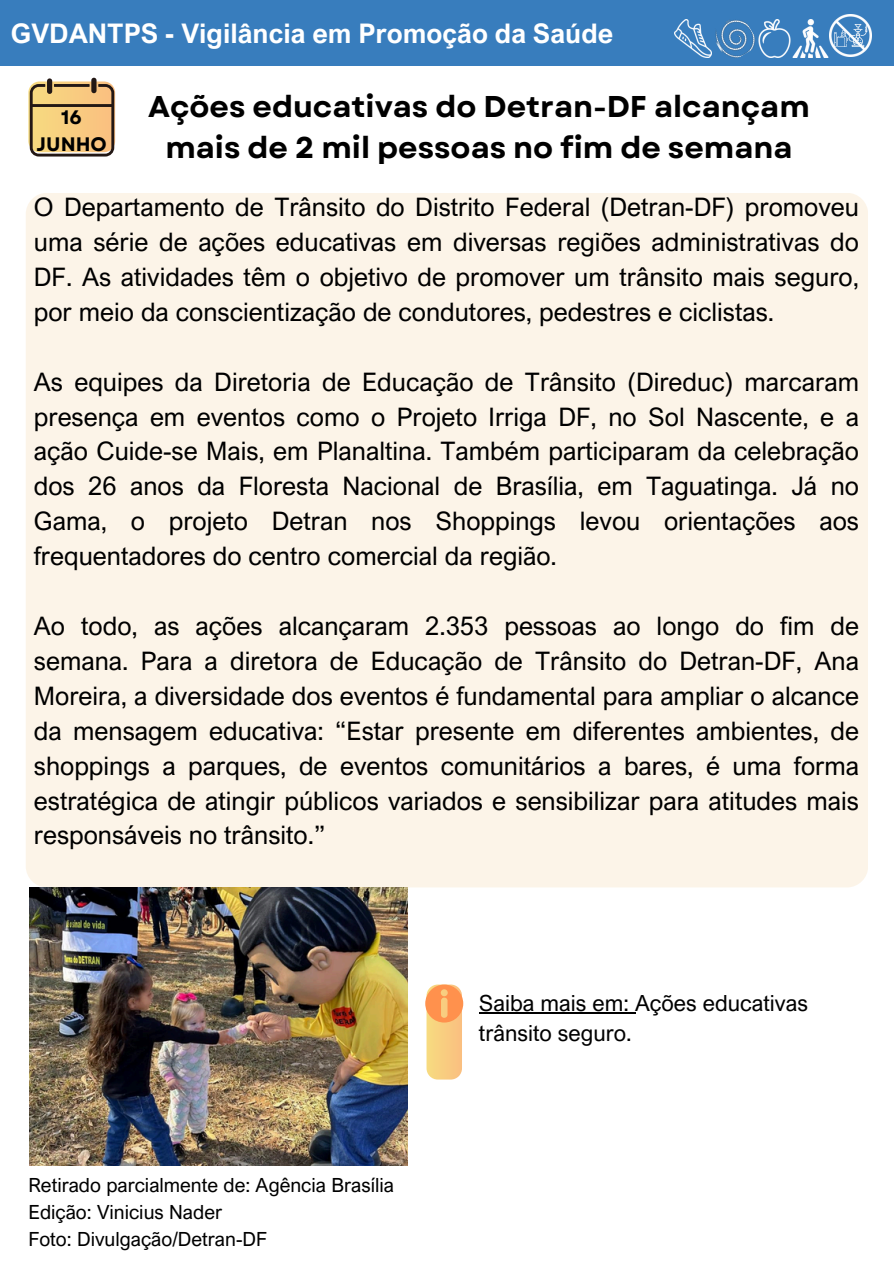
<style>
.page{position:relative;width:894px;height:1264px;background:#fff}
.page>*{position:absolute;margin:0;border:0;box-sizing:border-box;transform-origin:0 0}
.t1{font:700 30px/41.7px "Garet";color:#000;text-align:center}
.t2{font:700 27px "Arial Nova";color:#fff}
.t3{font:25.5px/35px "Arial Nova";color:#000;text-align:justify}
.t4{font:22.2px/30.5px "Arial Nova";color:#000}
.t5{font:19.5px/27px "Arial Nova";color:#000}
.t6{font:700 19.5px/27px "Garet";color:#000;text-align:center}
</style>
<div class="page">
<div style="left:0;top:0;width:893px;height:66px;background:#387dbd"></div>
<img style="left:674px;top:19px;width:35px;height:38px">
<img style="left:759px;top:19px;width:32px;height:38px">
<img style="left:709px;top:20px;width:50px;height:38px">
<img style="left:792px;top:19px;width:37px;height:38px">
<img style="left:829px;top:15px;width:42px;height:42px">
<div style="left:26px;top:193px;width:841px;height:694px;background:#fcf4e8;border-radius:21px"></div>
<svg style="left:425px;top:984px;width:38px;height:95px;background:#fac17e"></svg>
<svg style="left:28px;top:81px;width:87px;height:75px;background:#d7b375"></svg>
<div style="left:47px;top:78px;width:5px;height:16px;background:#231815;border-radius:3px"></div>
<div style="left:91px;top:78px;width:5px;height:15px;background:#231815;border-radius:3px"></div>
<img style="left:30px;top:887px;width:377px;height:278px">
<hr style="left:479px;top:1012px;width:156px;height:1px;background:#000">
<p class="t2" style="left:11px;top:16px;width:603px">GVDANTPS - Vigilância em Promoção da Saúde</p>
<p class="t1" style="left:148px;top:86px;width:663px">Ações educativas do Detran-DF alcançam mais de 2 mil pessoas no fim de semana</p>
<p class="t3" style="left:34px;top:189px;width:826px">O Departamento de Trânsito do Distrito Federal (Detran-DF) promoveu uma série de ações educativas em diversas regiões administrativas do DF. As atividades têm o objetivo de promover um trânsito mais seguro, por meio da conscientização de condutores, pedestres e ciclistas.</p>
<p class="t6" style="left:37px;top:104px;width:72px">16<br>JUNHO</p>
<p class="t3" style="left:34px;top:363px;width:826px">As equipes da Diretoria de Educação de Trânsito (Direduc) marcaram presença em eventos como o Projeto Irriga DF, no Sol Nascente, e a ação Cuide-se Mais, em Planaltina. Também participaram da celebração dos 26 anos da Floresta Nacional de Brasília, em Taguatinga. Já no Gama, o projeto Detran nos Shoppings levou orientações aos frequentadores do centro comercial da região.</p>
<p class="t3" style="left:34px;top:608px;width:826px">Ao todo, as ações alcançaram 2.353 pessoas ao longo do fim de semana. Para a diretora de Educação de Trânsito do Detran-DF, Ana Moreira, a diversidade dos eventos é fundamental para ampliar o alcance da mensagem educativa: “Estar presente em diferentes ambientes, de shoppings a parques, de eventos comunitários a bares, é uma forma estratégica de atingir públicos variados e sensibilizar para atitudes mais responsáveis no trânsito.”</p>
<p class="t5" style="left:28px;top:1171px;width:367px">Retirado parcialmente de: Agência Brasília<br>Edição: Vinicius Nader<br>Foto: Divulgação/Detran-DF</p>
<p class="t4" style="left:479px;top:987px;width:330px">Saiba mais em: Ações educativas trânsito seguro.</p>
</div>
